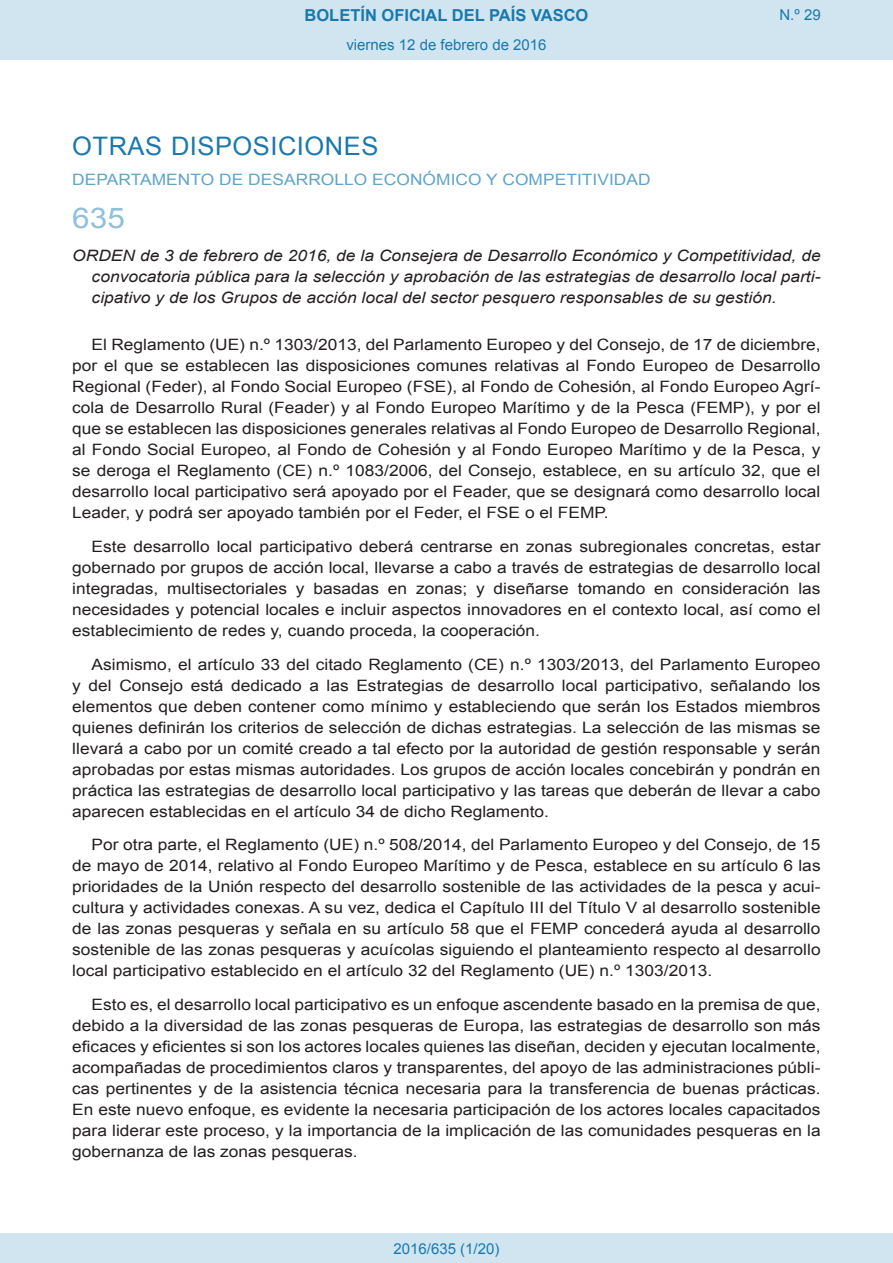
<style>
.page{position:relative;width:893px;height:1263px;background:#fff}
.page>*{position:absolute;margin:0;border:0;box-sizing:border-box;transform-origin:0 0}
.BOPVOrden{font:28.5px "Arial";color:#90c0db;scale:1.11 1}
.BOPVSeccion{font:25.5px "Arial";letter-spacing:.02em;color:#1879ad}
.t1{font:700 16.5px "Arial";color:#1879ad}
.BOPVDetalle{font:15.6px/21px "Arial";color:#231f20;text-align:justify;scale:1.11 1}
.BOPVTitulo{font:italic 15.6px/21px "Arial";color:#231f20;text-align:justify;scale:1.11 1}
.BOPVOrganismo{font:15.6px "Arial";letter-spacing:.005em;color:#5ea4ca;scale:1.11 1}
.Paginacion_Centro{font:15px "Arial";color:#1879ad}
</style>
<div class="page">
<div style="left:0;top:0;width:893px;height:60px;background:#d0e5f0"></div>
<div style="left:0;top:1233px;width:893px;height:30px;background:#d0e5f0"></div>
<p class="t1" style="left:305px;top:4px;width:285px">BOLETÍN OFICIAL DEL PAÍS VASCO</p>
<p class="Paginacion_Centro" style="left:346px;top:35px;width:202px">viernes 12 de febrero de 2016</p>
<p class="Paginacion_Centro" style="left:779px;top:5px;width:43px">N.º 29</p>
<p class="BOPVSeccion" style="left:72px;top:129px;width:308px">OTRAS DISPOSICIONES</p>
<p class="BOPVOrganismo" style="left:72px;top:169px;width:523px">DEPARTAMENTO DE DESARROLLO ECONÓMICO Y COMPETITIVIDAD</p>
<p class="BOPVOrden" style="left:72px;top:199px;width:49px">635</p>
<p class="BOPVTitulo" style="left:92px;top:246px;width:658px;text-indent:-19px">ORDEN de 3 de febrero de 2016, de la Consejera de Desarrollo Económico y Competitividad, de convocatoria pública para la selección y aprobación de las estrategias de desarrollo local parti&shy;cipativo y de los Grupos de acción local del sector pesquero responsables de su gestión.</p>
<p class="BOPVDetalle" style="left:72px;top:334px;width:676px;text-indent:19px">El Reglamento (UE) n.º 1303/2013, del Parlamento Europeo y del Consejo, de 17 de diciembre, por el que se establecen las disposiciones comunes relativas al Fondo Europeo de Desarrollo Regional (Feder), al Fondo Social Europeo (FSE), al Fondo de Cohesión, al Fondo Europeo Agrí&shy;cola de Desarrollo Rural (Feader) y al Fondo Europeo Marítimo y de la Pesca (FEMP), y por el que se establecen las disposiciones generales relativas al Fondo Europeo de Desarrollo Regional, al Fondo Social Europeo, al Fondo de Cohesión y al Fondo Europeo Marítimo y de la Pesca, y se deroga el Reglamento (CE) n.º 1083/2006, del Consejo, establece, en su artículo 32, que el desarrollo local participativo será apoyado por el Feader, que se designará como desarrollo local Leader, y podrá ser apoyado también por el Feder, el FSE o el FEMP.</p>
<p class="BOPVDetalle" style="left:72px;top:536px;width:676px;text-indent:19px">Este desarrollo local participativo deberá centrarse en zonas subregionales concretas, estar gobernado por grupos de acción local, llevarse a cabo a través de estrategias de desarrollo local integradas, multisectoriales y basadas en zonas; y diseñarse tomando en consideración las necesidades y potencial locales e incluir aspectos innovadores en el contexto local, así como el establecimiento de redes y, cuando proceda, la cooperación.</p>
<p class="BOPVDetalle" style="left:72px;top:654px;width:676px;text-indent:19px">Asimismo, el artículo 33 del citado Reglamento (CE) n.º 1303/2013, del Parlamento Europeo y del Consejo está dedicado a las Estrategias de desarrollo local participativo, señalando los elementos que deben contener como mínimo y estableciendo que serán los Estados miembros quienes definirán los criterios de selección de dichas estrategias. La selección de las mismas se llevará a cabo por un comité creado a tal efecto por la autoridad de gestión responsable y serán aprobadas por estas mismas autoridades. Los grupos de acción locales concebirán y pondrán en práctica las estrategias de desarrollo local participativo y las tareas que deberán de llevar a cabo aparecen establecidas en el artículo 34 de dicho Reglamento.</p>
<p class="BOPVDetalle" style="left:72px;top:834px;width:676px;text-indent:19px">Por otra parte, el Reglamento (UE) n.º 508/2014, del Parlamento Europeo y del Consejo, de 15 de mayo de 2014, relativo al Fondo Europeo Marítimo y de Pesca, establece en su artículo 6 las prioridades de la Unión respecto del desarrollo sostenible de las actividades de la pesca y acui&shy;cultura y actividades conexas. A su vez, dedica el Capítulo III del Título V al desarrollo sostenible de las zonas pesqueras y señala en su artículo 58 que el FEMP concederá ayuda al desarrollo sostenible de las zonas pesqueras y acuícolas siguiendo el planteamiento respecto al desarrollo local participativo establecido en el artículo 32 del Reglamento (UE) n.º 1303/2013.</p>
<p class="BOPVDetalle" style="left:72px;top:994px;width:676px;text-indent:19px">Esto es, el desarrollo local participativo es un enfoque ascendente basado en la premisa de que, debido a la diversidad de las zonas pesqueras de Europa, las estrategias de desarrollo son más eficaces y eficientes si son los actores locales quienes las diseñan, deciden y ejecutan localmente, acompañadas de procedimientos claros y transparentes, del apoyo de las administraciones públi&shy;cas pertinentes y de la asistencia técnica necesaria para la transferencia de buenas prácticas.<br>En este nuevo enfoque, es evidente la necesaria participación de los actores locales capacitados para liderar este proceso, y la importancia de la implicación de las comunidades pesqueras en la gobernanza de las zonas pesqueras.</p>
<p class="Paginacion_Centro" style="left:393px;top:1238px;width:107px">2016/635 (1/20)</p>
</div>
